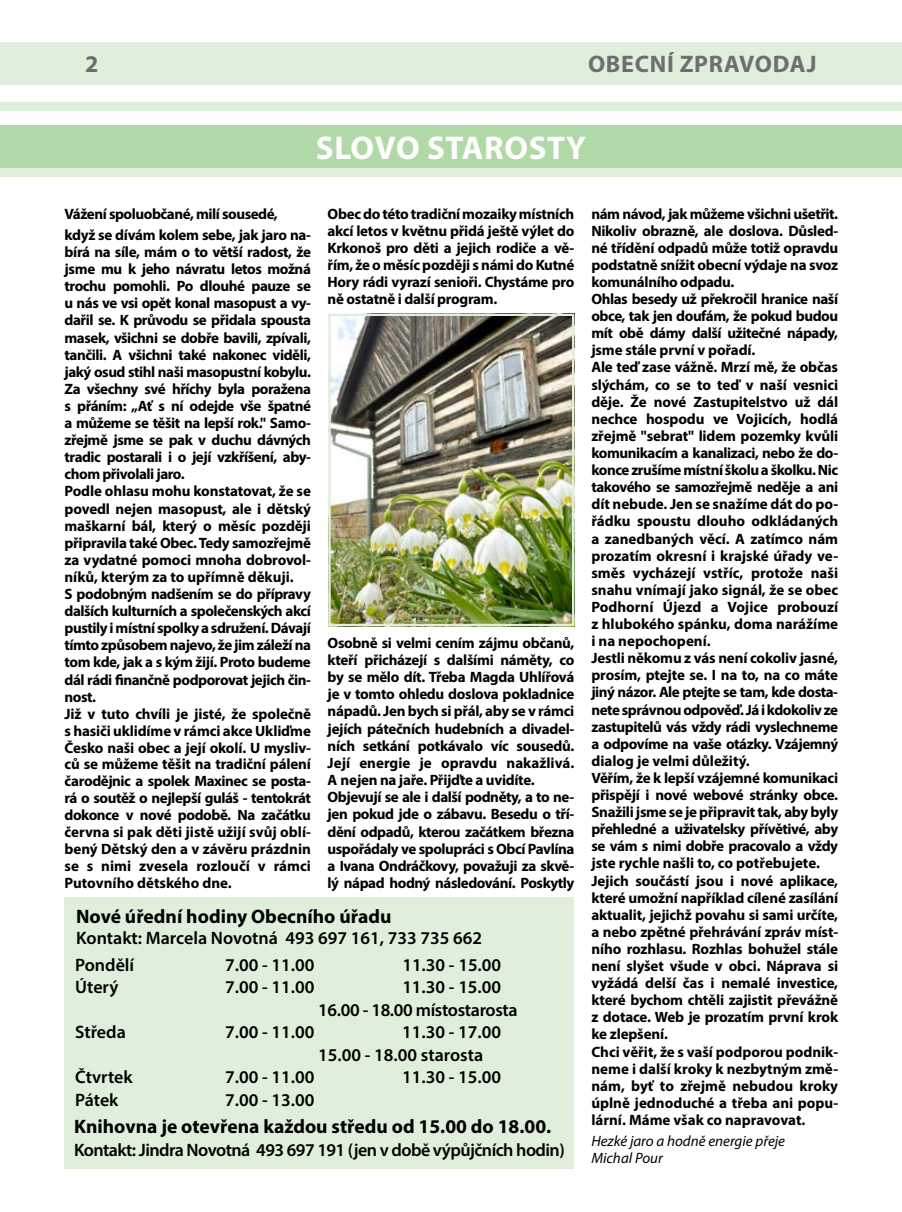
<style>
.page{position:relative;width:902px;height:1212px;background:#fff}
.page>*{position:absolute;margin:0;border:0;box-sizing:border-box;transform-origin:0 0}
.t1{font:700 33px "Myriad Pro";color:#fff}
.t2{font:700 24px "Myriad Pro";letter-spacing:.03em;color:#6d6e71}
.t3{font:700 19.5px "Myriad Pro";color:#000}
.t4{font:600 18px/22.5px "Myriad Pro";color:#000}
.t5{font:600 18px "Myriad Pro";letter-spacing:-.03em;color:#000}
.t6{font:600 18px/22.5px "Myriad Pro";letter-spacing:-.02em;color:#000}
.t7{font:700 15px/17.1px "Myriad Pro";letter-spacing:-.02em;color:#000}
.t8{font:italic 15px/17.1px "Myriad Pro";color:#000}
</style>
<div class="page">
<div style="left:0;top:43px;width:901px;height:42px;background:#e0efdb"></div>
<div style="left:0;top:102px;width:901px;height:9px;background:#e0efdb"></div>
<div style="left:0;top:125px;width:901px;height:43px;background:#b1d9a7"></div>
<div style="left:0;top:168px;width:901px;height:8px;background:#e0efdb"></div>
<img style="left:331px;top:317px;width:240px;height:306px">
<div style="left:328px;top:314px;width:246px;height:312px;border:2px solid #e0efdb"></div>
<div style="left:64px;top:897px;width:510px;height:272px;background:#e0efdb"></div>
<h2 class="t2" style="left:85px;top:48px;width:15px">2</h2>
<h2 class="t2" style="left:588px;top:48px;width:153px">obecní zpravo</h2>
<h2 class="t2" style="left:772px;top:48px;width:31px">daj</h2>
<h1 class="t1" style="left:316px;top:126px;width:59px">slovo</h1>
<h1 class="t1" style="left:427px;top:126px;width:98px">starost</h1>
<h1 class="t1" style="left:566px;top:126px;width:21px">y</h1>
<p class="t7" style="left:64px;top:202px;width:248px;line-height:21.3px">Vážení spoluobčané, milí sousedé, když se dívám kolem sebe, jak jaro na-</p>
<p class="t7" style="left:64px;top:243px;width:248px">bírá na síle, mám o to větší radost, že jsme mu k jeho návratu letos možná trochu pomohli. Po dlouhé pauze se u nás ve vsi opět konal masopust a vy&shy;dařil se. K průvodu se přidala spousta masek, všichni se dobře bavili, zpívali, tančili. A všichni také nakonec viděli, jaký osud stihl naši masopustní kobylu.<br>Za všechny své hříchy byla poražena s přáním: „Ať s ní odejde vše špatné a můžeme se těšit na lepší rok." Samo&shy;zřejmě jsme se pak v duchu dávných tradic postarali i o její vzkříšení, aby&shy;chom přivolali jaro.<br>Podle ohlasu mohu konstatovat, že se povedl nejen masopust, ale i dětský maškarní bál, který o měsíc později připravila také Obec. Tedy samozřejmě za vydatné pomoci mnoha dobrovol&shy;níků, kterým za to upřímně děkuji.<br>S podobným nadšením se do přípravy dalších kulturních a společenských akcí pustily i místní spolky a sdružení. Dávají tímto způsobem najevo, že jim záleží na tom kde, jak a s kým žijí. Proto budeme dál rádi finančně podporovat jejich čin&shy;nost.<br>Již v tuto chvíli je jisté, že společně s hasiči uklidíme v rámci akce Ukliďme Česko naši obec a její okolí. U mysliv&shy;ců se můžeme těšit na tradiční pálení čarodějnic a spolek Maxinec se posta&shy;rá o soutěž o nejlepší guláš - tentokrát dokonce v nové podobě. Na začátku června si pak děti jistě užijí svůj oblí&shy;bený Dětský den a v závěru prázdnin se s nimi zvesela rozloučí v rámci Putovního dětského dne.</p>
<p class="t7" style="left:327px;top:204px;width:248px;text-align:justify">Obec do této tradiční mozaiky místních akcí letos v květnu přidá ještě výlet do Krkonoš pro děti a jejich rodiče a vě&shy;řím, že o měsíc později s námi do Kutné Hory rádi vyrazí senioři. Chystáme pro ně ostatně i další program.</p>
<p class="t7" style="left:327px;top:633px;width:248px">Osobně si velmi cením zájmu občanů, kteří přicházejí s dalšími náměty, co by se mělo dít. Třeba Magda Uhlířová je v tomto ohledu doslova pokladnice nápadů. Jen bych si přál, aby se v rámci jejích pátečních hudebních a divadel&shy;ních setkání potkávalo víc sousedů.<br>Její energie je opravdu nakažlivá.<br>A nejen na jaře. Přijďte a uvidíte.<br>Objevují se ale i další podněty, a to ne&shy;jen pokud jde o zábavu. Besedu o tří&shy;dění odpadů, kterou začátkem března uspořádaly ve spolupráci s Obcí Pavlína a Ivana Ondráčkovy, považuji za skvě&shy;lý nápad hodný následování. Poskytly</p>
<h3 class="t3" style="left:76px;top:903px;width:316px">Nové úřední hodiny Obecního úřadu</h3>
<p class="t4" style="left:76px;top:926px;width:407px">Kontakt: Marcela Novotná 493 697 161, 733 735 662</p>
<p class="t4" style="left:75px;top:953px;width:61px">Pondělí</p>
<p class="t4" style="left:225px;top:953px;width:91px">7.00 - 11.00</p>
<p class="t4" style="left:402px;top:953px;width:100px">11.30 - 15.00</p>
<p class="t4" style="left:75px;top:975px;width:45px">Úterý</p>
<p class="t4" style="left:225px;top:975px;width:91px">7.00 - 11.00</p>
<p class="t6" style="left:318px;top:975px;width:201px;text-indent:84px">11.30 - 15.00<br>16.00 - 18.00 místostarosta</p>
<p class="t4" style="left:75px;top:1020px;width:52px">Středa</p>
<p class="t4" style="left:225px;top:1020px;width:91px">7.00 - 11.00</p>
<p class="t4" style="left:318px;top:1020px;width:184px;text-indent:84px">11.30 - 17.00<br>15.00 - 18.00 starosta</p>
<p class="t4" style="left:75px;top:1065px;width:59px">Čtvrtek</p>
<p class="t4" style="left:225px;top:1065px;width:91px">7.00 - 11.00</p>
<p class="t4" style="left:402px;top:1065px;width:100px">11.30 - 15.00</p>
<p class="t4" style="left:75px;top:1088px;width:45px">Pátek</p>
<p class="t4" style="left:225px;top:1088px;width:91px">7.00 - 13.00</p>
<h3 class="t3" style="left:74px;top:1114px;width:478px">Knihovna je otevřena každou středu od 15.00 do 18.00.</h3>
<p class="t5" style="left:74px;top:1139px;width:492px">Kontakt: Jindra Novotná 493 697 191 (jen v době výpůjčních hodin)</p>
<p class="t7" style="left:591px;top:204px;width:248px">nám návod, jak můžeme všichni ušetřit.<br>Nikoliv obrazně, ale doslova. Důsled&shy;né třídění odpadů může totiž opravdu podstatně snížit obecní výdaje na svoz komunálního odpadu.<br>Ohlas besedy už překročil hranice naší obce, tak jen doufám, že pokud budou mít obě dámy další užitečné nápady, jsme stále první v pořadí.<br>Ale teď zase vážně. Mrzí mě, že občas slýchám, co se to teď v naší vesnici děje. Že nové Zastupitelstvo už dál nechce hospodu ve Vojicích, hodlá zřejmě "sebrat" lidem pozemky kvůli komunikacím a kanalizaci, nebo že do&shy;konce zrušíme místní školu a školku. Nic takového se samozřejmě neděje a ani dít nebude. Jen se snažíme dát do po&shy;řádku spoustu dlouho odkládaných a zanedbaných věcí. A zatímco nám prozatím okresní i krajské úřady ve&shy;směs vycházejí vstříc, protože naši snahu vnímají jako signál, že se obec Podhorní Újezd a Vojice probouzí z hlubokého spánku, doma narážíme i na nepochopení.<br>Jestli někomu z vás není cokoliv jasné, prosím, ptejte se. I na to, na co máte jiný názor. Ale ptejte se tam, kde dosta&shy;nete správnou odpověď. Já i kdokoliv ze zastupitelů vás vždy rádi vyslechneme a odpovíme na vaše otázky. Vzájemný dialog je velmi důležitý.<br>Věřím, že k lepší vzájemné komunikaci přispějí i nové webové stránky obce.<br>Snažili jsme se je připravit tak, aby byly přehledné a uživatelsky přívětivé, aby se vám s nimi dobře pracovalo a vždy jste rychle našli to, co potřebujete.<br>Jejich součástí jsou i nové aplikace, které umožní například cílené zasílání aktualit, jejichž povahu si sami určíte, a nebo zpětné přehrávání zpráv míst&shy;ního rozhlasu. Rozhlas bohužel stále není slyšet všude v obci. Náprava si vyžádá delší čas i nemalé investice, které bychom chtěli zajistit převážně z dotace. Web je prozatím první krok ke zlepšení.<br>Chci věřit, že s vaší podporou podnik&shy;neme i další kroky k nezbytným změ&shy;nám, byť to zřejmě nebudou kroky úplně jednoduché a třeba ani popu&shy;lární. Máme však co napravovat.</p>
<p class="t8" style="left:591px;top:1132px;width:195px">Hezké jaro a hodně energie přeje<br>Michal Pour</p>
</div>
